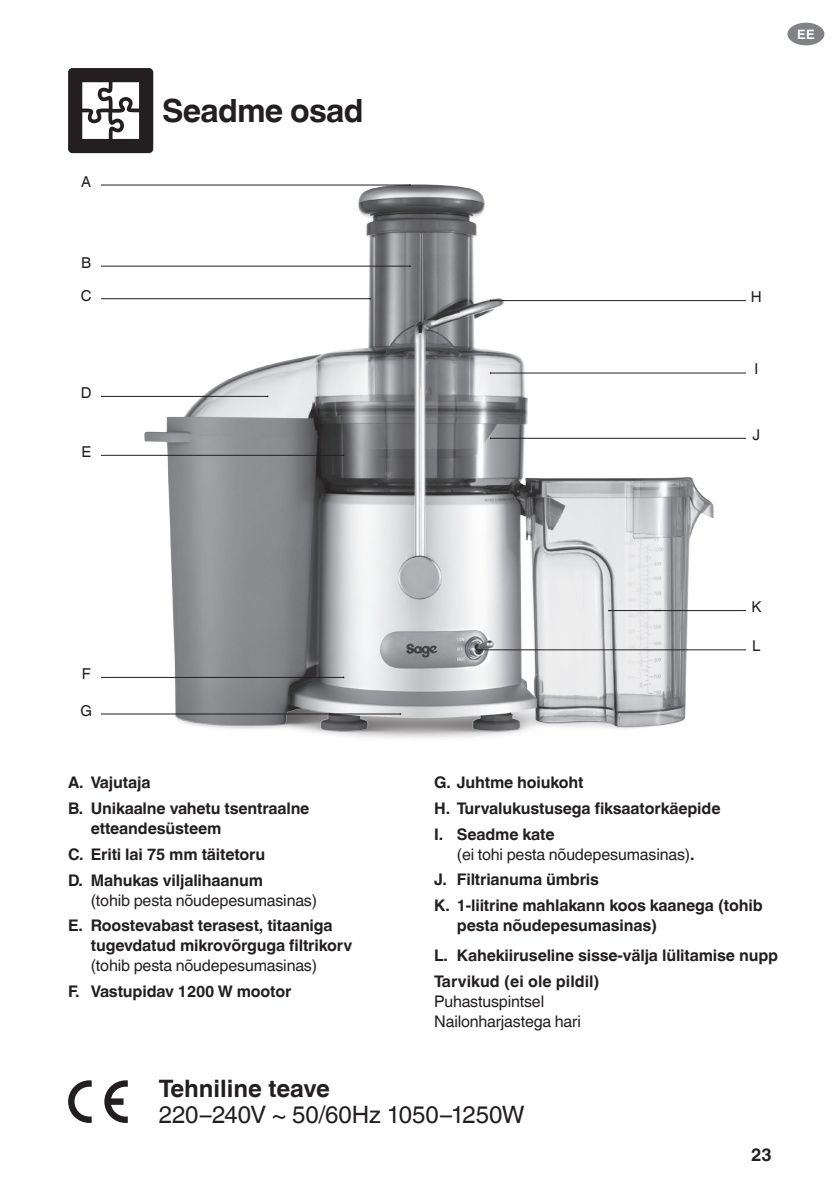
<style>
.page{position:relative;width:840px;height:1191px;background:#fff}
.page>*{position:absolute;margin:0;border:0;box-sizing:border-box;transform-origin:0 0}
.t1{font:700 32px "Helvetica World";letter-spacing:-.025em;color:#231f20}
.t2{font:24px "Helvetica World";letter-spacing:-.005em;color:#231f20}
.t3{font:700 24px "Helvetica World";color:#231f20}
.t4{font:700 18px "Helvetica World";color:#231f20}
.t5{font:700 16px/25.6px "Helvetica World";letter-spacing:-.01em;color:#231f20}
.t6{font:16px/20px "Helvetica World";letter-spacing:-.01em;color:#231f20}
.t7{font:15px "Helvetica World";color:#231f20}
.t8{font:700 13px "Helvetica World";color:#fff}
.s1{font-weight:400}
</style>
<div class="page">
<div style="left:787px;top:23px;width:36px;height:22px;background:#808285;border-radius:50%"></div>
<div style="left:68px;top:68px;width:85px;height:85px;background:#231f20;border-radius:4px"></div>
<svg style="left:82px;top:82px;width:57px;height:57px"></svg>
<img style="left:116px;top:184px;width:606px;height:554px">
<hr style="left:101px;top:266px;width:309px;height:1px;background:#231f20">
<hr style="left:101px;top:185px;width:309px;height:1px;background:#231f20">
<hr style="left:101px;top:298px;width:269px;height:1px;background:#231f20">
<hr style="left:101px;top:396px;width:166px;height:1px;background:#231f20">
<hr style="left:101px;top:455px;width:242px;height:1px;background:#231f20">
<hr style="left:101px;top:677px;width:242px;height:1px;background:#231f20">
<hr style="left:101px;top:713px;width:299px;height:1px;background:#231f20">
<hr style="left:490px;top:300px;width:255px;height:1px;background:#231f20">
<hr style="left:490px;top:373px;width:255px;height:1px;background:#231f20">
<hr style="left:490px;top:438px;width:255px;height:1px;background:#231f20">
<hr style="left:608px;top:610px;width:137px;height:1px;background:#231f20">
<hr style="left:476px;top:649px;width:269px;height:1px;background:#231f20">
<svg style="left:104px;top:1080px;width:24px;height:43px"></svg>
<svg style="left:68px;top:1080px;width:24px;height:43px"></svg>
<p class="t7" style="left:81px;top:173px;width:12px">A</p>
<p class="t7" style="left:81px;top:254px;width:12px">B</p>
<p class="t7" style="left:81px;top:287px;width:12px">C</p>
<p class="t7" style="left:81px;top:384px;width:12px">D</p>
<p class="t7" style="left:81px;top:443px;width:11px">E</p>
<h1 class="t1" style="left:162px;top:92px;width:203px">Seadme osad</h1>
<p class="t8" style="left:796px;top:27px;width:19px">EE</p>
<p class="t7" style="left:750px;top:288px;width:12px">H</p>
<p class="t7" style="left:754px;top:360px;width:5px">I</p>
<p class="t7" style="left:752px;top:425px;width:9px">J</p>
<p class="t7" style="left:82px;top:665px;width:10px">F</p>
<p class="t7" style="left:80px;top:702px;width:13px">G</p>
<p class="t5" style="left:68px;top:770px;width:243px">A. Vajutaja<br>B. Unikaalne vahetu tsentraalne</p>
<p class="t5" style="left:68px;top:816px;width:198px;text-indent:23px">etteandesüsteem<br>C. Eriti lai 75 mm täitetoru<br>D. Mahukas viljalihaanum</p>
<p class="t6" style="left:91px;top:890px;width:228px">(tohib pesta nõudepesumasinas)</p>
<p class="t5" style="left:91px;top:915px;width:263px;line-height:20px;text-indent:-23px">E. Roostevabast terasest, titaaniga tugevdatud mikrovõrguga filtrikorv</p>
<p class="t6" style="left:91px;top:955px;width:228px">(tohib pesta nõudepesumasinas)</p>
<p class="t5" style="left:68px;top:978px;width:225px">F. Vastupidav 1200 W mootor</p>
<p class="t7" style="left:750px;top:598px;width:12px">K</p>
<p class="t7" style="left:751px;top:637px;width:10px">L</p>
<p class="t5" style="left:434px;top:770px;width:288px">G. Juhtme hoiukoht<br>H. Turvalukustusega fiksaatorkäepide<br>I. Seadme kate</p>
<p class="t5" style="left:434px;top:841px;width:330px;text-indent:23px"><span class="s1">(ei tohi pesta nõudepesumasinas)</span>.<br>J. Filtrianuma ümbris<br>K. 1-liitrine mahlakann koos kaanega (tohib</p>
<p class="t5" style="left:434px;top:910px;width:345px;line-height:29.6px;text-indent:23px">pesta nõudepesumasinas)<br>L. Kahekiiruseline sisse-välja lülitamise nupp</p>
<p class="t5" style="left:434px;top:968px;width:167px">Tarvikud (ei ole pildil)</p>
<p class="t6" style="left:434px;top:991px;width:148px">Puhastuspintsel<br>Nailonharjastega hari</p>
<h2 class="t3" style="left:159px;top:1074px;width:173px">Tehniline teave</h2>
<h2 class="t2" style="left:159px;top:1100px;width:367px">220–240V ~ 50/60Hz 1050–1250W</h2>
<p class="t4" style="left:750px;top:1143px;width:22px">23</p>
</div>
